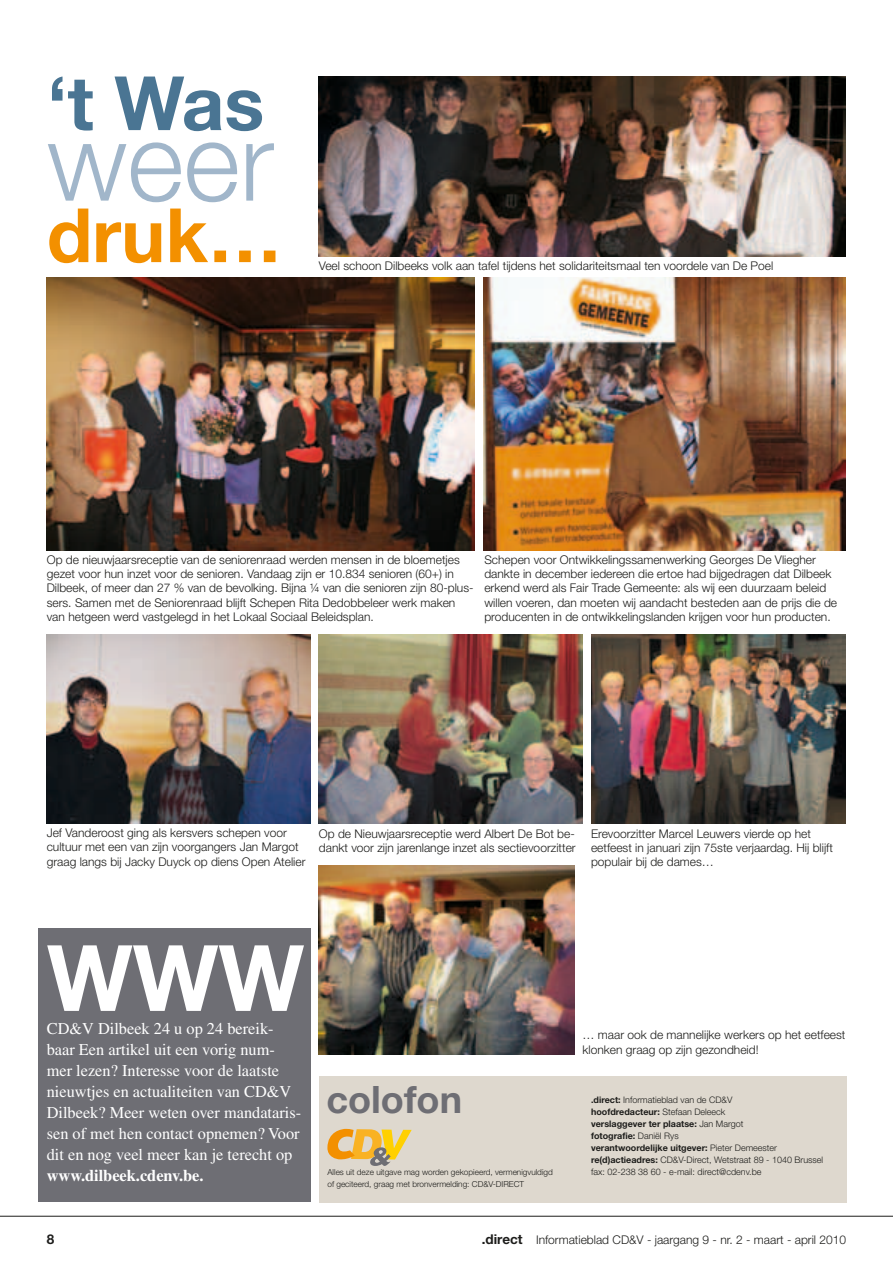
<style>
.page{position:relative;width:893px;height:1263px;background:#fff}
.page>*{position:absolute;margin:0;border:0;box-sizing:border-box;transform-origin:0 0}
.t1{font:300 109.5px "Helvetica Neue LT Std";color:#a1b6ca}
.t2{font:700 91.8px "Helvetica Neue LT Std";color:#fff}
.t3{font:700 75px "Helvetica Neue LT Std";color:#4a7593}
.t4{font:700 75px "Helvetica Neue LT Std";color:#f39000}
.t5{font:700 37.8px "Helvetica Neue LT Std";color:#6e6e74}
.t6{font:16.5px/21px "Times LT Std";color:#fff}
.t7{font:700 16.5px "Times LT Std";color:#fff}
.t8{font:700 13.5px "Helvetica Neue LT Std";color:#1d1d1b}
.t9{font:300 12px/14.4px "Helvetica Neue LT Std";color:#1d1d1b}
.t10{font:300 9px/12px "Helvetica Neue LT Std";color:#1d1d1b}
.t11{font:300 8.25px/12px "Helvetica Neue LT Std";color:#1d1d1b}
.s1{font-weight:700}
.s2{font-weight:700;font-size:13.5px}
</style>
<div class="page">
<div style="left:38px;top:929px;width:272px;height:273px;background:#6e6e74"></div>
<hr style="left:0;top:1216px;width:893px;height:1px;background:#1d1d1b">
<img style="left:47px;top:278px;width:428px;height:273px">
<img style="left:319px;top:77px;width:527px;height:180px">
<img style="left:483px;top:278px;width:363px;height:273px">
<img style="left:47px;top:635px;width:263px;height:189px">
<img style="left:319px;top:635px;width:263px;height:189px">
<img style="left:591px;top:635px;width:255px;height:189px">
<img style="left:319px;top:866px;width:255px;height:189px">
<div style="left:319px;top:1076px;width:527px;height:126px;background:#ded8ce"></div>
<svg style="left:327px;top:1129px;width:85px;height:37px"></svg>
<h3 class="t3" style="left:47px;top:57px;width:219px">‘t Was</h3>
<h1 class="t1" style="left:47px;top:95px;width:229px">weer</h1>
<h3 class="t4" style="left:47px;top:189px;width:237px">druk…</h3>
<p class="t9" style="left:319px;top:258px;width:456px">Veel schoon Dilbeeks volk aan tafel tijdens het solidariteitsmaal ten voordele van De Poel</p>
<p class="t9" style="left:47px;top:552px;width:428px">Op de nieuwjaarsreceptie van de seniorenraad werden mensen in de bloemetjes gezet voor hun inzet voor de senioren. Vandaag zijn er 10.834 senioren (60+) in Dilbeek, of meer dan 27 % van de bevolking. Bijna ¼ van die senioren zijn 80-plus&shy;sers. Samen met de Seniorenraad blijft Schepen Rita Dedobbeleer werk maken van hetgeen werd vastgelegd in het Lokaal Sociaal Beleidsplan.</p>
<p class="t9" style="left:484px;top:552px;width:354px">Schepen voor Ontwikkelingssamenwerking Georges De Vliegher dankte in december iedereen die ertoe had bijgedragen dat Dilbeek erkend werd als Fair Trade Gemeente: als wij een duurzaam beleid willen voeren, dan moeten wij aandacht besteden aan de prijs die de producenten in de ontwikkelingslanden krijgen voor hun producten.</p>
<p class="t9" style="left:47px;top:825px;width:260px">Jef Vanderoost ging als kersvers schepen voor cultuur met een van zijn voorgangers Jan Margot graag langs bij Jacky Duyck op diens Open Atelier</p>
<p class="t9" style="left:319px;top:826px;width:258px">Op de Nieuwjaarsreceptie werd Albert De Bot be&shy;dankt voor zijn jarenlange inzet als sectievoorzitter</p>
<p class="t9" style="left:591px;top:826px;width:243px">Erevoorzitter Marcel Leuwers vierde op het eetfeest in januari zijn 75ste verjaardag. Hij blijft populair bij de dames…</p>
<h2 class="t2" style="left:47px;top:921px;width:259px">WWW</h2>
<p class="t6" style="left:47px;top:1018px;width:256px">CD&amp;V Dilbeek 24 u op 24 bereik&shy;baar Een artikel uit een vorig num&shy;mer lezen? Interesse voor de laatste nieuwtjes en actualiteiten van CD&amp;V Dilbeek? Meer weten over mandataris&shy;sen of met hen contact opnemen? Voor dit en nog veel meer kan je terecht op</p>
<h3 class="t7" style="left:47px;top:1165px;width:158px">www.dilbeek.cdenv.be.</h3>
<h3 class="t5" style="left:326px;top:1076px;width:137px">colofon</h3>
<p class="t11" style="left:327px;top:1166px;width:227px">Alles uit deze uitgave mag worden gekopieerd, vermenigvuldigd of geciteerd, graag met bronvermelding: CD&amp;V-DIRECT</p>
<p class="t9" style="left:582px;top:1027px;width:264px">… maar ook de mannelijke werkers op het eetfeest klonken graag op zijn gezondheid!</p>
<p class="t10" style="left:591px;top:1093px;width:234px"><span class="s1">.direct:</span> Informatieblad van de CD&amp;V<br><span class="s1">hoofdredacteur:</span> Stefaan Deleeck<br><span class="s1">verslaggever ter plaatse:</span> Jan Margot<br><span class="s1">fotografie:</span> Daniël Rys<br><span class="s1">verantwoordelijke uitgever:</span> Pieter Demeester <span class="s1">re(d)actieadres:</span> CD&amp;V-Direct, Wetstraat 89 - 1040 Brussel fax: 02-238 38 60 - e-mail: direct@cdenv.be</p>
<p class="t8" style="left:47px;top:1231px;width:9px">8</p>
<p class="t9" style="left:482px;top:1232px;width:366px"><span class="s2">.direct</span> Informatieblad CD&amp;V - jaargang 9 - nr. 2 - maart - april 2010</p>
</div>
